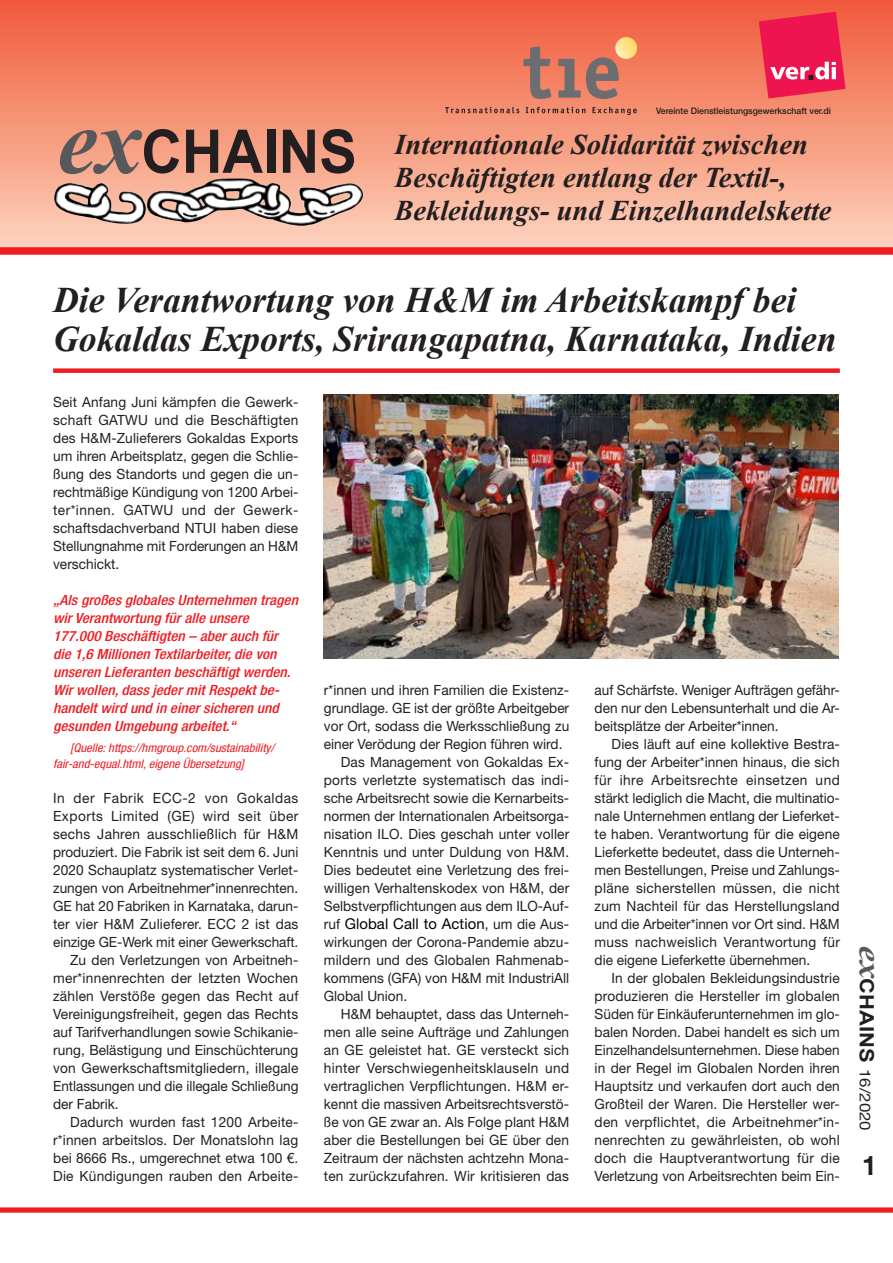
<style>
.page{position:relative;width:893px;height:1263px;background:#fff}
.page>*{position:absolute;margin:0;border:0;box-sizing:border-box;transform-origin:0 0}
.t1{font:700 60.15px "Arial";color:#231f20;scale:.93 1}
.t2{font:italic 700 36px/39px "Times New Roman";color:#231f20}
.t3{font:italic 700 28.5px/33px "Times New Roman";color:#231f20}
.t4{font:700 27px "Helvetica Neue";color:#231f20}
.t5{font:15px "Helvetica Neue";color:#231f20;scale:1.12 1}
.t6{font:14.85px "Helvetica Neue";letter-spacing:.005em;color:#000}
.t7{font:14.1px/18px "Helvetica Neue";letter-spacing:.005em;color:#231f20;text-align:justify}
.t8{font:italic 500 condensed 14.1px/18px "Helvetica Neue";color:#ee1d23;scale:1.08 1}
.t9{font:14.1px/18px "Helvetica Neue";letter-spacing:.005em;color:#231f20;text-align:justify;scale:.96 1}
.t10{font:14.1px "Helvetica Neue";letter-spacing:.035em;color:#231f20}
.t11{font:14.1px "Helvetica Neue";letter-spacing:.025em;color:#231f20}
.t12{font:italic condensed 12px/16.5px "Helvetica Neue";color:#ee1d23;scale:1.05 1}
.t13{font:500 9px "Helvetica Neue";color:#231f20}
.s1{font-family:"Times New Roman";font-style:italic;font-size:94.5px;color:#57585a}
.s2{font-size:14.1px;color:#231f20}
.s3{font-family:"Times New Roman";font-weight:700;font-style:italic;font-size:30.9px;color:#57585a}
.s4{font-family:"Arial";font-weight:700;font-size:19.65px}
</style>
<div class="page">
<div style="left:0;top:1207px;width:893px;height:6px;background:#ee1d23"></div>
<div style="left:53px;top:368px;width:787px;height:5px;background:#ee1d23"></div>
<div style="left:0;top:0;width:893px;height:251px;background:linear-gradient(to bottom,#f05939,#fcd4be)"></div>
<div style="left:0;top:247px;width:893px;height:8px;background:#ee1d23"></div>
<svg style="left:445px;top:107px;width:74px;height:6px"></svg>
<svg style="left:526px;top:107px;width:59px;height:6px"></svg>
<svg style="left:592px;top:107px;width:45px;height:8px"></svg>
<svg style="left:523px;top:46px;width:28px;height:53px"></svg>
<svg style="left:558px;top:37px;width:80px;height:62px;background:#ce7e64"></svg>
<svg style="left:759px;top:12px;width:87px;height:87px;background:#ee365c"></svg>
<img style="left:324px;top:395px;width:515px;height:264px">
<img style="left:51px;top:178px;width:315px;height:48px">
<h1 class="t1" style="left:58px;top:109px;width:323px"><span class="s1">ex</span>CHAINS</h1>
<p class="t13" style="left:656px;top:106px;width:177px">Vereinte Dienstleistungsgewerkschaft ver.di</p>
<h3 class="t3" style="left:394px;top:127px;width:439px">Internationale Solidarität zwischen<br>Beschäftigten entlang der Textil-,<br>Bekleidungs- und Einzelhandelskette</h3>
<h2 class="t2" style="left:53px;top:280px;width:785px">Die Verantwortung von H&amp;M im Arbeitskampf bei<br>Gokaldas Exports, Srirangapatna, Karnataka, Indien</h2>
<p class="t7" style="left:53px;top:393px;width:247px">Seit Anfang Juni kämpfen die Gewerk&shy;schaft GATWU und die Beschäftigten des H&amp;M-Zulieferers Gokaldas Exports um ihren Arbeitsplatz, gegen die Schlie&shy;ßung des Standorts und gegen die un&shy;rechtmäßige Kündigung von 1200 Arbei&shy;ter*innen. GATWU und der Gewerk&shy;schaftsdachverband NTUI haben diese Stellungnahme mit Forderungen an H&amp;M verschickt.</p>
<p class="t8" style="left:53px;top:591px;width:228px">„Als großes globales Unternehmen tragen wir Verantwortung für alle unsere 177.000 Beschäftigten – aber auch für die 1,6 Millionen Textilarbeiter, die von unseren Lieferanten beschäftigt werden.<br>Wir wollen, dass jeder mit Respekt be&shy;handelt wird und in einer sicheren und gesunden Umgebung arbeitet.“</p>
<p class="t12" style="left:53px;top:739px;width:212px;text-indent:17px">[Quelle: https://hmgroup.com/sustainability/ fair-and-equal.html, eigene Übersetzung]</p>
<p class="t10" style="left:53px;top:789px;width:247px">In der Fabrik ECC-2 von Gokaldas</p>
<p class="t10" style="left:53px;top:807px;width:247px">Exports Limited (GE) wird seit über</p>
<p class="t11" style="left:53px;top:825px;width:247px">sechs Jahren ausschließlich für H&amp;M</p>
<p class="t9" style="left:53px;top:843px;width:257px">produziert. Die Fabrik ist seit dem 6. Juni</p>
<p class="t7" style="left:53px;top:861px;width:247px">2020 Schauplatz systematischer Verlet-</p>
<p class="t7" style="left:53px;top:879px;width:247px">zungen von Arbeitnehmer*innenrechten.</p>
<p class="t7" style="left:53px;top:897px;width:247px">GE hat 20 Fabriken in Karnataka, darun-</p>
<p class="t7" style="left:53px;top:915px;width:247px">ter vier H&amp;M Zulieferer. ECC 2 ist das</p>
<p class="t9" style="left:53px;top:933px;width:257px">einzige GE-Werk mit einer Gewerkschaft.</p>
<p class="t7" style="left:70px;top:951px;width:228px">Zu den Verletzungen von Arbeitneh-</p>
<p class="t7" style="left:53px;top:969px;width:247px">mer*innenrechten der letzten Wochen</p>
<p class="t7" style="left:53px;top:987px;width:247px">zählen Verstöße gegen das Recht auf</p>
<p class="t7" style="left:53px;top:1005px;width:247px">Vereinigungsfreiheit, gegen das Rechts</p>
<p class="t7" style="left:53px;top:1023px;width:247px">auf Tarifverhandlungen sowie Schikanie-</p>
<p class="t7" style="left:53px;top:1041px;width:247px">rung, Belästigung und Einschüchterung</p>
<p class="t7" style="left:53px;top:1059px;width:247px">von Gewerkschaftsmitgliedern, illegale</p>
<p class="t9" style="left:53px;top:1077px;width:257px">Entlassungen und die illegale Schließung</p>
<p class="t7" style="left:53px;top:1095px;width:67px">der Fabrik.</p>
<p class="t7" style="left:70px;top:1113px;width:230px">Dadurch wurden fast 1200 Arbeite-</p>
<p class="t7" style="left:53px;top:1131px;width:247px">r*innen arbeitslos. Der Monatslohn lag</p>
<p class="t7" style="left:53px;top:1149px;width:247px">bei 8666 Rs., umgerechnet etwa 100 €.</p>
<p class="t7" style="left:53px;top:1167px;width:247px">Die Kündigungen rauben den Arbeite-</p>
<p class="t7" style="left:324px;top:681px;width:247px">r*innen und ihren Familien die Existenz-</p>
<p class="t7" style="left:324px;top:699px;width:247px">grundlage. GE ist der größte Arbeitgeber</p>
<p class="t7" style="left:324px;top:717px;width:247px">vor Ort, sodass die Werksschließung zu</p>
<p class="t7" style="left:324px;top:735px;width:240px">einer Verödung der Region führen wird.</p>
<p class="t7" style="left:341px;top:753px;width:230px">Das Management von Gokaldas Ex-</p>
<p class="t7" style="left:324px;top:771px;width:247px">ports verletzte systematisch das indi-</p>
<p class="t7" style="left:324px;top:789px;width:247px">sche Arbeitsrecht sowie die Kernarbeits-</p>
<p class="t7" style="left:324px;top:807px;width:247px">normen der Internationalen Arbeitsorga-</p>
<p class="t7" style="left:324px;top:825px;width:247px">nisation ILO. Dies geschah unter voller</p>
<p class="t7" style="left:324px;top:843px;width:247px">Kenntnis und unter Duldung von H&amp;M.</p>
<p class="t7" style="left:324px;top:861px;width:247px">Dies bedeutet eine Verletzung des frei-</p>
<p class="t7" style="left:324px;top:879px;width:247px">willigen Verhaltenskodex von H&amp;M, der</p>
<p class="t7" style="left:324px;top:897px;width:247px">Selbstverpflichtungen aus dem ILO-Auf-</p>
<p class="t6" style="left:324px;top:915px;width:247px"><span class="s2">ruf</span> Global Call to Action<span class="s2">, um die Aus-</span></p>
<p class="t7" style="left:324px;top:933px;width:247px">wirkungen der Corona-Pandemie abzu&shy;mildern und des Globalen Rahmenab&shy;kommens (GFA) von H&amp;M mit IndustriAll Global Union.</p>
<p class="t7" style="left:324px;top:1005px;width:247px;text-indent:17px">H&amp;M behauptet, dass das Unterneh&shy;men alle seine Aufträge und Zahlungen an GE geleistet hat. GE versteckt sich hinter Verschwiegenheitsklauseln und vertraglichen Verpflichtungen. H&amp;M er&shy;kennt die massiven Arbeitsrechtsverstö&shy;ße von GE zwar an. Als Folge plant H&amp;M aber die Bestellungen bei GE über den Zeitraum der nächsten achtzehn Mona&shy;ten zurückzufahren. Wir kritisieren das</p>
<p class="t9" style="left:595px;top:681px;width:257px">auf Schärfste. Weniger Aufträgen gefähr&shy;den nur den Lebensunterhalt und die Ar&shy;beitsplätze der Arbeiter*innen.</p>
<p class="t7" style="left:595px;top:735px;width:247px;text-indent:17px">Dies läuft auf eine kollektive Bestra&shy;fung der Arbeiter*innen hinaus, die sich für ihre Arbeitsrechte einsetzen und stärkt lediglich die Macht, die multinatio&shy;nale Unternehmen entlang der Lieferket&shy;te haben. Verantwortung für die eigene Lieferkette bedeutet, dass die Unterneh&shy;men Bestellungen, Preise und Zahlungs&shy;pläne sicherstellen müssen, die nicht zum Nachteil für das Herstellungsland und die Arbeiter*innen vor Ort sind. H&amp;M muss nachweislich Verantwortung für die eigene Lieferkette übernehmen.</p>
<p class="t7" style="left:595px;top:969px;width:247px;text-indent:17px">In der globalen Bekleidungsindustrie produzieren die Hersteller im globalen Süden für Einkäuferunternehmen im glo&shy;balen Norden. Dabei handelt es sich um Einzelhandelsunternehmen. Diese haben in der Regel im Globalen Norden ihren Hauptsitz und verkaufen dort auch den Großteil der Waren. Die Hersteller wer&shy;den verpflichtet, die Arbeitnehmer*in&shy;nenrechten zu gewährleisten, ob wohl doch die Hauptverantwortung für die Verletzung von Arbeitsrechten beim Ein-</p>
<p class="t5" style="left:874px;top:946px;width:167px;rotate:90deg"><span class="s3">ex</span><span class="s4">CHAINS</span> 16/2020</p>
<h3 class="t4" style="left:862px;top:1148px;width:16px">1</h3>
</div>
